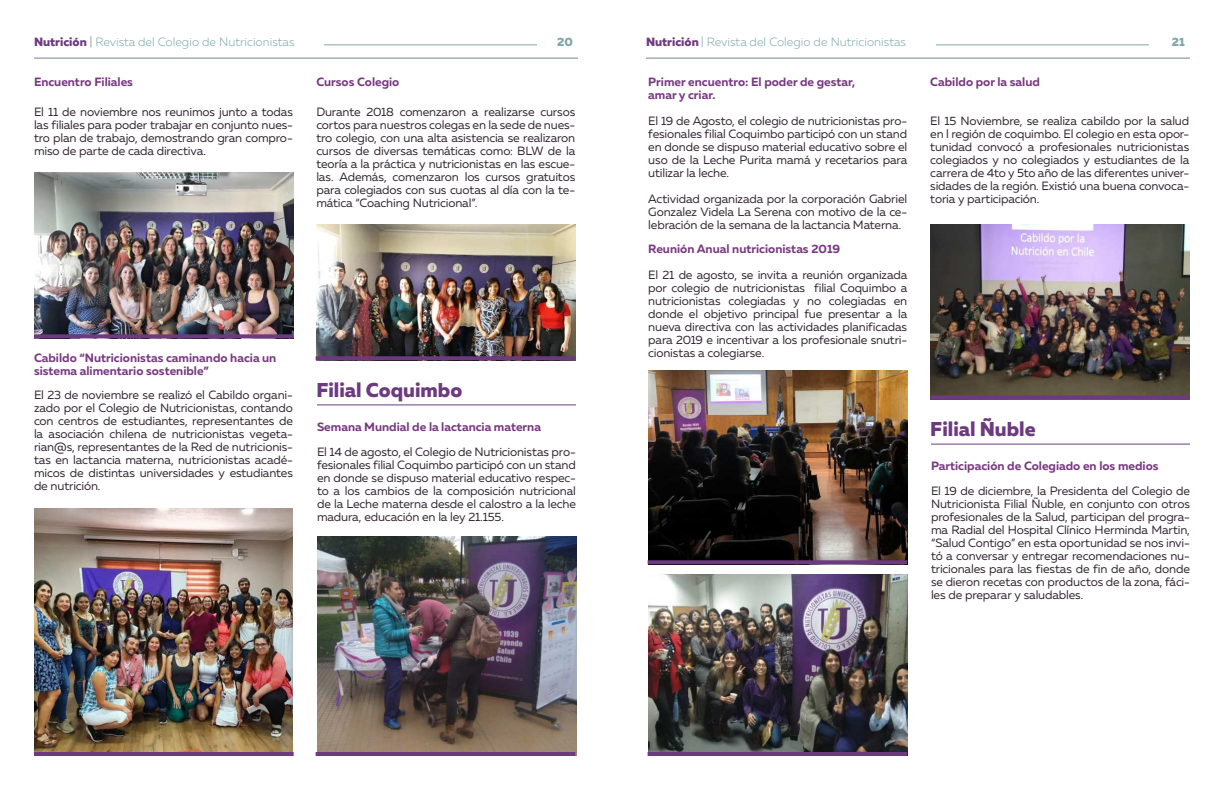
<style>
.page{position:relative;width:1224px;height:792px;background:#fff}
.page>*{position:absolute;margin:0;border:0;box-sizing:border-box;transform-origin:0 0}
.t1{font:800 20px "Muller";color:#6d3a7f}
.t2{font:12px/13px "Muller";letter-spacing:-.015em;color:#332532;text-align:justify}
.t3{font:700 12px/13px "Muller";color:#783981}
.t4{font:300 12px "Muller";color:#84aaae}
.t5{font:800 12px "Muller";color:#81a6a9}
.s1{font-weight:800;color:#6d3a7f}
.s2{color:#748297}
</style>
<div class="page">
<hr style="left:34px;top:58px;width:544px;height:1px;background:#748297">
<hr style="left:646px;top:58px;width:544px;height:1px;background:#748297">
<hr style="left:324px;top:44px;width:213px;height:1px;background:#81a6a9">
<hr style="left:936px;top:44px;width:213px;height:1px;background:#81a6a9">
<img style="left:34px;top:172px;width:260px;height:162px">
<svg style="left:34px;top:334px;width:260px;height:4px"></svg>
<img style="left:34px;top:508px;width:259px;height:244px">
<hr style="left:34px;top:752px;width:260px;height:4px;background:#6d3a7f">
<img style="left:316px;top:225px;width:260px;height:135px">
<svg style="left:316px;top:356px;width:259px;height:4px"></svg>
<hr style="left:317px;top:404px;width:259px;height:1px;background:#6d3a7f">
<hr style="left:931px;top:444px;width:259px;height:1px;background:#6d3a7f">
<img style="left:317px;top:536px;width:260px;height:220px">
<hr style="left:316px;top:752px;width:259px;height:4px;background:#6d3a7f">
<img style="left:648px;top:370px;width:260px;height:194px">
<img style="left:648px;top:575px;width:259px;height:177px">
<hr style="left:648px;top:752px;width:259px;height:4px;background:#6d3a7f">
<svg style="left:648px;top:560px;width:259px;height:4px"></svg>
<img style="left:930px;top:225px;width:260px;height:170px">
<svg style="left:930px;top:395px;width:260px;height:4px"></svg>
<p class="t4" style="left:34px;top:36px;width:262px"><span class="s1">Nutrición</span> <span class="s2">|</span> Revista del Colegio de Nutricionistas</p>
<p class="t5" style="left:557px;top:35px;width:17px">20</p>
<p class="t5" style="left:1172px;top:35px;width:15px">21</p>
<p class="t4" style="left:646px;top:36px;width:262px"><span class="s1">Nutrición</span> | Revista del Colegio de Nutricionistas</p>
<p class="t3" style="left:34px;top:75px;width:101px">Encuentro Filiales</p>
<p class="t3" style="left:316px;top:75px;width:85px">Cursos Colegio</p>
<p class="t2" style="left:34px;top:106px;width:260px">El 11 de noviembre nos reunimos junto a todas las filiales para poder trabajar en conjunto nues&shy;tro plan de trabajo, demostrando gran compro&shy;miso de parte de cada directiva.</p>
<p class="t2" style="left:316px;top:106px;width:260px">Durante 2018 comenzaron a realizarse cursos cortos para nuestros colegas en la sede de nues&shy;tro colegio, con una alta asistencia se realizaron cursos de diversas temáticas como: BLW de la teoría a la práctica y nutricionistas en las escue&shy;las. Además, comenzaron los cursos gratuitos para colegiados con sus cuotas al día con la te&shy;mática “Coaching Nutricional”.</p>
<p class="t3" style="left:34px;top:351px;width:244px">Cabildo “Nutricionistas caminando hacia un sistema alimentario sostenible”</p>
<p class="t2" style="left:34px;top:389px;width:260px">El 23 de noviembre se realizó el Cabildo organi&shy;zado por el Colegio de Nutricionistas, contando con centros de estudiantes, representantes de la asociación chilena de nutricionistas vegeta&shy;rian@s, representantes de la Red de nutricionis&shy;tas en lactancia materna, nutricionistas acadé&shy;micos de distintas universidades y estudiantes de nutrición.</p>
<h1 class="t1" style="left:316px;top:378px;width:147px">Filial Coquimbo</h1>
<p class="t3" style="left:317px;top:420px;width:225px">Semana Mundial de la lactancia materna</p>
<p class="t2" style="left:317px;top:445px;width:260px">El 14 de agosto, el Colegio de Nutricionistas pro&shy;fesionales filial Coquimbo participó con un stand en donde se dispuso material educativo respec&shy;to a los cambios de la composición nutricional de la Leche materna desde el calostro a la leche madura, educación en la ley 21.155.</p>
<p class="t3" style="left:648px;top:75px;width:209px">Primer encuentro: El poder de gestar, amar y criar.</p>
<p class="t3" style="left:930px;top:75px;width:111px">Cabildo por la salud</p>
<p class="t2" style="left:648px;top:114px;width:260px">El 19 de Agosto, el colegio de nutricionistas pro&shy;fesionales filial Coquimbo participó con un stand en donde se dispuso material educativo sobre el uso de la Leche Purita mamá y recetarios para utilizar la leche.</p>
<p class="t2" style="left:648px;top:192px;width:260px">Actividad organizada por la corporación Gabriel Gonzalez Videla La Serena con motivo de la ce&shy;lebración de la semana de la lactancia Materna.</p>
<p class="t3" style="left:648px;top:242px;width:193px">Reunión Anual nutricionistas 2019</p>
<p class="t2" style="left:648px;top:269px;width:260px">El 21 de agosto, se invita a reunión organizada por colegio de nutricionistas filial Coquimbo a nutricionistas colegiadas y no colegiadas en donde el objetivo principal fue presentar a la nueva directiva con las actividades planificadas para 2019 e incentivar a los profesionale snutri&shy;cionistas a colegiarse.</p>
<p class="t2" style="left:930px;top:114px;width:260px">El 15 Noviembre, se realiza cabildo por la salud en l región de coquimbo. El colegio en esta opor&shy;tunidad convocó a profesionales nutricionistas colegiados y no colegiados y estudiantes de la carrera de 4to y 5to año de las diferentes univer&shy;sidades de la región. Existió una buena convoca&shy;toria y participación.</p>
<h1 class="t1" style="left:930px;top:418px;width:107px">Filial Ñuble</h1>
<p class="t3" style="left:931px;top:460px;width:229px">Participación de Colegiado en los medios</p>
<p class="t2" style="left:931px;top:484px;width:260px">El 19 de diciembre, la Presidenta del Colegio de Nutricionista Filial Ñuble, en conjunto con otros profesionales de la Salud, participan del progra&shy;ma Radial del Hospital Clínico Herminda Martin, “Salud Contigo” en esta oportunidad se nos invi&shy;tó a conversar y entregar recomendaciones nu&shy;tricionales para las fiestas de fin de año, donde se dieron recetas con productos de la zona, fáci&shy;les de preparar y saludables.</p>
</div>
